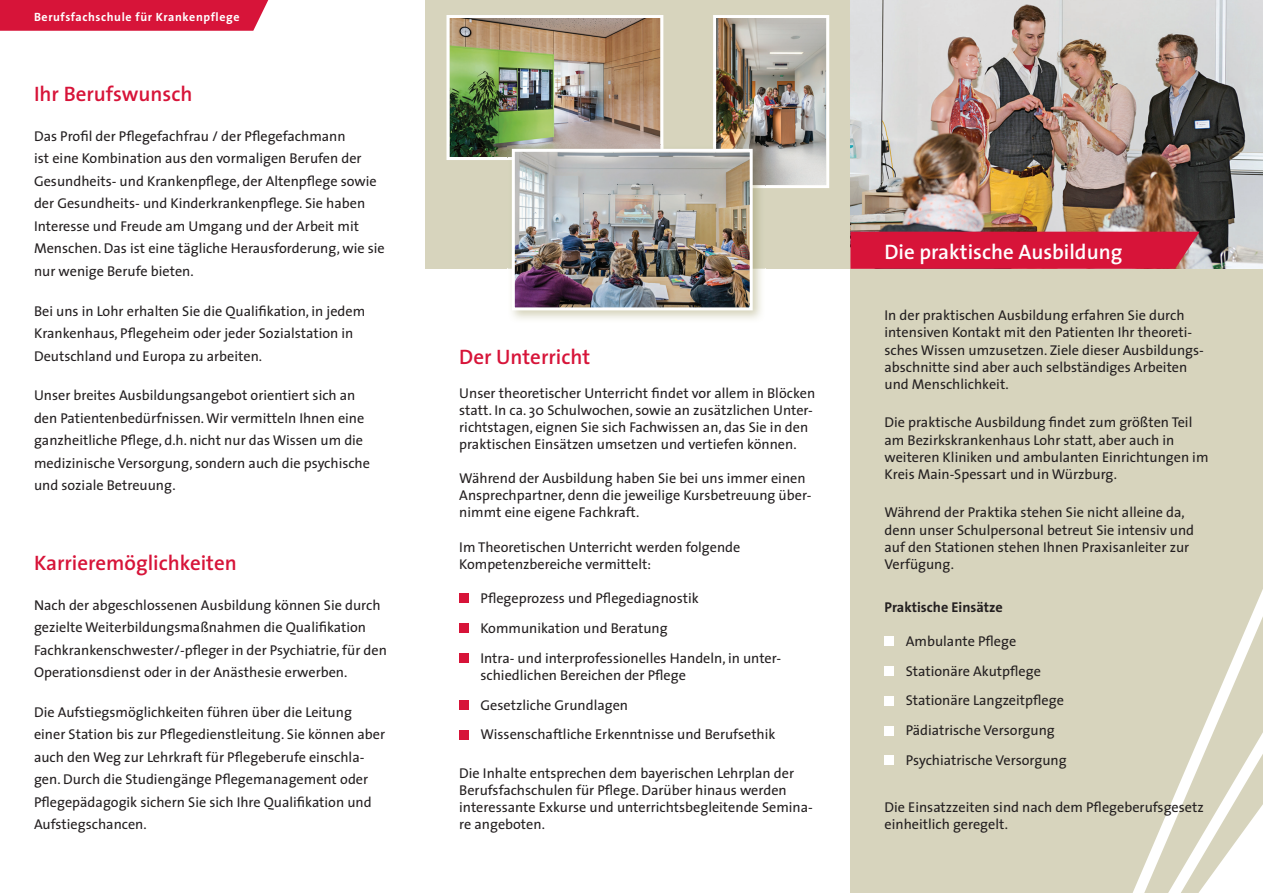
<style>
.page{position:relative;width:1263px;height:893px;background:#fff}
.page>*{position:absolute;margin:0;border:0;box-sizing:border-box;transform-origin:0 0}
.t1{font:600 21px "The Sans";color:#d71439}
.t2{font:600 21px "The Sans";color:#fff}
.t3{font:14.25px/17.1px "The Sans";color:#231f20}
.t4{font:700 14.25px "The Sans";color:#231f20}
.t5{font:700 12px "The Sans";letter-spacing:.05em;color:#fff}
</style>
<div class="page">
<div style="left:425px;top:0;width:425px;height:269px;background:#d7d4bd"></div>
<div style="left:850px;top:268px;width:413px;height:625px;background:#d7d4bd"></div>
<svg style="left:1132px;top:589px;width:131px;height:304px"></svg>
<img style="left:850px;top:0;width:413px;height:269px">
<img style="left:446px;top:15px;width:217px;height:145px">
<img style="left:713px;top:15px;width:116px;height:173px">
<img style="left:508px;top:145px;width:257px;height:174px">
<img style="left:508px;top:145px;width:155px;height:15px">
<img style="left:713px;top:145px;width:52px;height:43px">
<img style="left:516px;top:153px;width:233px;height:153px">
<div style="left:512px;top:149px;width:241px;height:161px;border:3px solid #fff"></div>
<div style="left:850px;top:232px;width:349px;height:37px;background:#d71439"></div>
<div style="left:0;top:0;width:268px;height:31px;background:#d71439"></div>
<div style="left:459px;top:593px;width:10px;height:10px;background:#d71439"></div>
<div style="left:459px;top:623px;width:10px;height:10px;background:#d71439"></div>
<div style="left:459px;top:653px;width:10px;height:10px;background:#d71439"></div>
<div style="left:459px;top:700px;width:10px;height:10px;background:#d71439"></div>
<div style="left:459px;top:730px;width:10px;height:9px;background:#d71439"></div>
<div style="left:884px;top:636px;width:10px;height:10px;background:#fff"></div>
<div style="left:884px;top:666px;width:10px;height:10px;background:#fff"></div>
<div style="left:884px;top:696px;width:10px;height:9px;background:#fff"></div>
<div style="left:884px;top:726px;width:10px;height:9px;background:#fff"></div>
<div style="left:884px;top:756px;width:10px;height:9px;background:#fff"></div>
<p class="t5" style="left:34px;top:7px;width:207px">Berufsfachschule für Krankenpflege</p>
<h1 class="t1" style="left:34px;top:77px;width:160px">Ihr Berufswunsch</h1>
<p class="t3" style="left:34px;top:124px;width:352px;line-height:22.5px">Das Profil der Pflegefachfrau / der Pflegefachmann<br>ist eine Kombination aus den vormaligen Berufen der Gesundheits- und Krankenpflege, der Altenpflege sowie der Gesundheits- und Kinderkrankenpflege. Sie haben Interesse und Freude am Umgang und der Arbeit mit Menschen. Das ist eine tägliche Herausforderung, wie sie nur wenige Berufe bieten.</p>
<p class="t3" style="left:34px;top:299px;width:333px;line-height:22.5px">Bei uns in Lohr erhalten Sie die Qualifikation, in jedem<br>Krankenhaus, Pflegeheim oder jeder Sozialstation in<br>Deutschland und Europa zu arbeiten.</p>
<p class="t3" style="left:34px;top:384px;width:338px;line-height:22.5px">Unser breites Ausbildungsangebot orientiert sich an den Patientenbedürfnissen. Wir vermitteln Ihnen eine ganzheitliche Pflege, d.h. nicht nur das Wissen um die medizinische Versorgung, sondern auch die psychische und soziale Betreuung.</p>
<h1 class="t1" style="left:34px;top:545px;width:204px">Karrieremöglichkeiten</h1>
<p class="t3" style="left:34px;top:593px;width:354px;line-height:22.5px">Nach der abgeschlossenen Ausbildung können Sie durch gezielte Weiterbildungsmaßnahmen die Qualifikation Fachkrankenschwester/-pfleger in der Psychiatrie, für den Operationsdienst oder in der Anästhesie erwerben.</p>
<p class="t3" style="left:34px;top:700px;width:353px;line-height:22.5px">Die Aufstiegsmöglichkeiten führen über die Leitung einer Station bis zur Pflegedienstleitung. Sie können aber auch den Weg zur Lehrkraft für Pflegeberufe einschla&shy;gen. Durch die Studiengänge Pflegemanagement oder Pflegepädagogik sichern Sie sich Ihre Qualifikation und Aufstiegschancen.</p>
<h1 class="t1" style="left:459px;top:339px;width:132px">Der Unterricht</h1>
<p class="t3" style="left:459px;top:384px;width:357px">Unser theoretischer Unterricht findet vor allem in Blöcken statt. In ca. 30 Schulwochen, sowie an zusätzlichen Unter&shy;richtstagen, eignen Sie sich Fachwissen an, das Sie in den praktischen Einsätzen umsetzen und vertiefen können.</p>
<p class="t3" style="left:459px;top:469px;width:354px">Während der Ausbildung haben Sie bei uns immer einen<br>Ansprechpartner, denn die jeweilige Kursbetreuung über&shy;nimmt eine eigene Fachkraft.</p>
<p class="t3" style="left:459px;top:538px;width:283px">Im Theoretischen Unterricht werden folgende<br>Kompetenz bereiche vermittelt:</p>
<p class="t3" style="left:480px;top:583px;width:302px;line-height:29.8px">Pflegeprozess und Pflegediagnostik<br>Kommunikation und Beratung<br>Intra- und interprofessionelles Handeln, in unter-</p>
<p class="t3" style="left:480px;top:660px;width:296px;line-height:29.8px">schiedlichen Bereichen der Pflege<br>Gesetzliche Grundlagen<br>Wissenschaftliche Erkenntnisse und Berufsethik</p>
<p class="t3" style="left:459px;top:764px;width:355px">Die Inhalte entsprechen dem bayerischen Lehrplan der Berufsfachschulen für Pflege. Darüber hinaus werden interessante Exkurse und unterrichtsbegleitende Semina&shy;re angeboten.</p>
<h1 class="t2" style="left:884px;top:234px;width:239px">Die praktische Ausbildung</h1>
<p class="t3" style="left:884px;top:307px;width:321px">In der praktischen Ausbildung erfahren Sie durch intensiven Kontakt mit den Patienten Ihr theoreti&shy;sches Wissen umzusetzen. Ziele dieser Ausbildungs&shy;abschnitte sind aber auch selbständiges Arbeiten und Menschlichkeit.</p>
<p class="t3" style="left:884px;top:414px;width:325px">Die praktische Ausbildung findet zum größten Teil am Bezirkskrankenhaus Lohr statt, aber auch in weiteren Kliniken und ambulanten Einrichtungen im Kreis Main-Spessart und in Würzburg.</p>
<p class="t3" style="left:884px;top:504px;width:311px">Während der Praktika stehen Sie nicht alleine da, denn unser Schulpersonal betreut Sie intensiv und auf den Stationen stehen Ihnen Praxisanleiter zur Verfügung.</p>
<p class="t4" style="left:884px;top:595px;width:120px">Praktische Einsätze</p>
<p class="t3" style="left:906px;top:625px;width:162px;line-height:29.8px">Ambulante Pflege<br>Stationäre Akutpflege<br>Stationäre Langzeitpflege<br>Pädiatrische Versorgung<br>Psychiatrische Versorgung</p>
<p class="t3" style="left:884px;top:798px;width:321px">Die Einsatzzeiten sind nach dem Pflegeberufsgesetz einheitlich geregelt.</p>
</div>
